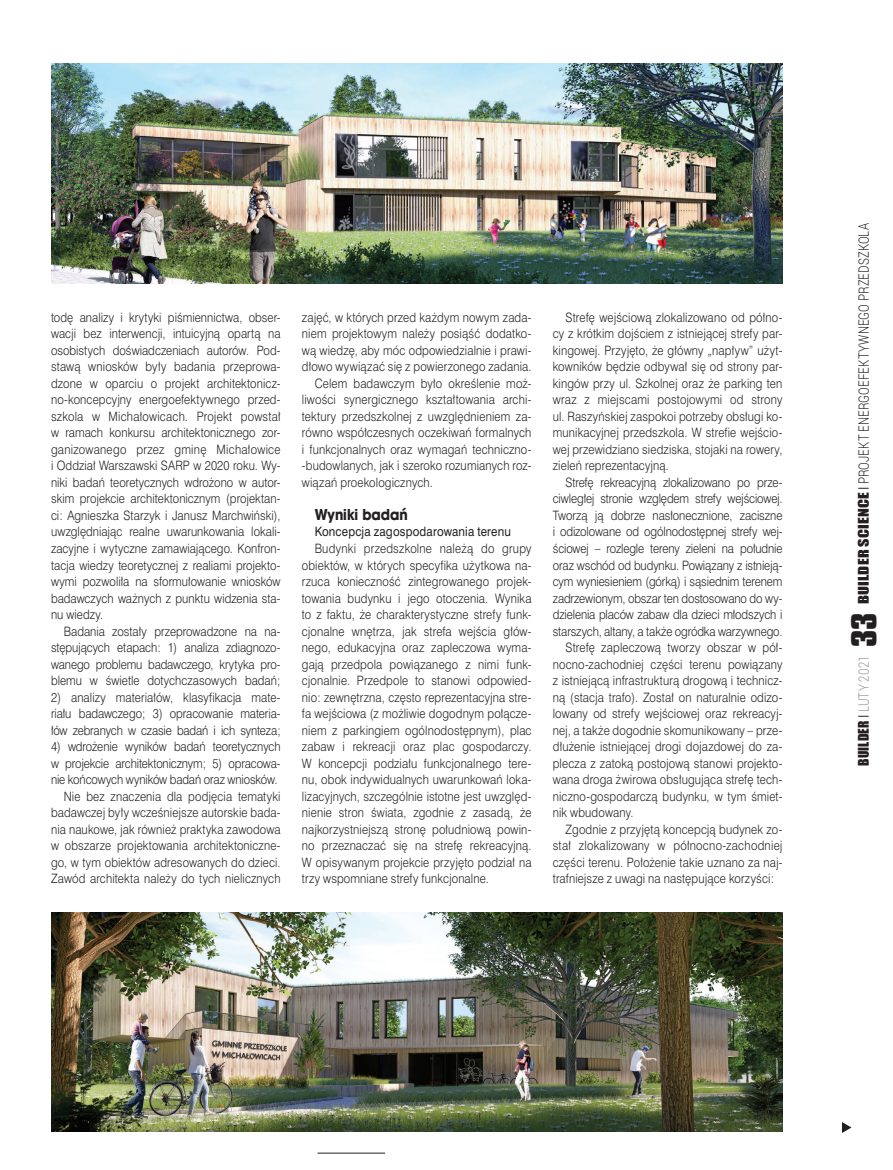
<style>
.page{position:relative;width:893px;height:1170px;background:#fff}
.page>*{position:absolute;margin:0;border:0;box-sizing:border-box;transform-origin:0 0}
.srodtytul{font:700 16.5px "Avant Gar Got Itc TEE";color:#231f20;scale:.9 1}
.t1{font:300 14.25px "Roboto";letter-spacing:.01em;color:#231f20;scale:.8 1}
.t2{font:300 14.25px "Roboto";letter-spacing:.005em;color:#939598;scale:.8 1}
.tekst_swiss{font:12px/16.5px "Swis 721 Lt PL";letter-spacing:.01em;color:#231f20;text-align:justify;scale:.89 1}
.tekst_swiss-2{font:12px "Swis 721 PL";letter-spacing:.015em;color:#231f20;scale:.89 1}
.s1{font-family:"Impact";font-weight:400;font-size:13.5px}
.s2{font-family:"Swis 721 Lt PL";font-weight:400;font-size:13.5px}
.s3{font-family:"Impact";font-weight:400;font-size:13.5px;color:#231f20}
.s4{font-family:"Swis 721 Lt PL";font-weight:400;font-size:13.5px;color:#231f20}
.s5{font-family:"Compacta PL";font-weight:700;font-size:30px;color:#231f20}
</style>
<div class="page">
<svg style="left:842px;top:1122px;width:9px;height:10px"></svg>
<hr style="left:317px;top:1152px;width:68px;height:1px;background:#231f20">
<img style="left:51px;top:912px;width:731px;height:219px">
<img style="left:51px;top:64px;width:731px;height:219px">
<p class="tekst_swiss" style="left:51px;top:309px;width:259px">todę analizy i krytyki piśmiennictwa, obser&shy;wacji bez interwencji, intuicyjną opartą na osobistych doświadczeniach autorów. Pod&shy;stawą wniosków były badania przeprowa&shy;dzone w oparciu o projekt architektonicz&shy;no-koncepcyjny energoefektywnego przed&shy;szkola w Michałowicach. Projekt powstał w ramach konkursu architektonicznego zor&shy;ganizowanego przez gminę Michałowice i Oddział Warszawski SARP w 2020 roku. Wy&shy;niki badań teoretycznych wdrożono w autor&shy;skim projekcie architektonicznym (projektan&shy;ci: Agnieszka Starzyk i Janusz Marchwiński), uwzględniając realne uwarunkowania lokali&shy;zacyjne i wytyczne zamawiającego. Konfron&shy;tacja wiedzy teoretycznej z realiami projekto&shy;wymi pozwoliła na sformułowanie wniosków badawczych ważnych z punktu widzenia sta&shy;nu wiedzy.</p>
<p class="tekst_swiss" style="left:51px;top:622px;width:259px;text-indent:13px">Badania zostały przeprowadzone na na&shy;stępujących etapach: 1) analiza zdiagnozo&shy;wanego problemu badawczego, krytyka pro&shy;blemu w świetle dotychczasowych badań;</p>
<p class="tekst_swiss" style="left:51px;top:688px;width:259px">2) analizy materiałów, klasyfikacja mate&shy;riału badawczego; 3) opracowanie materia&shy;łów zebranych w czasie badań i ich synteza;</p>
<p class="tekst_swiss" style="left:51px;top:738px;width:259px">4) wdrożenie wyników badań teoretycznych w projekcie architektonicznym; 5) opracowa&shy;nie końcowych wyników badań oraz wniosków.</p>
<p class="tekst_swiss" style="left:51px;top:787px;width:259px;text-indent:13px">Nie bez znaczenia dla podjęcia tematyki badawczej były wcześniejsze autorskie bada&shy;nia naukowe, jak również praktyka zawodowa w obszarze projektowania architektoniczne&shy;go, w tym obiektów adresowanych do dzieci.<br>Zawód architekta należy do tych nielicznych</p>
<p class="tekst_swiss" style="left:302px;top:309px;width:259px">zajęć, w których przed każdym nowym zada&shy;niem projektowym należy posiąść dodatko&shy;wą wiedzę, aby móc odpowiedzialnie i prawi&shy;dłowo wywiązać się z powierzonego zadania.</p>
<p class="tekst_swiss" style="left:302px;top:375px;width:259px;text-indent:13px">Celem badawczym było określenie moż&shy;liwości synergicznego kształtowania archi&shy;tektury przedszkolnej z uwzględnieniem za&shy;równo współczesnych oczekiwań formalnych i funkcjonalnych oraz wymagań techniczno--budowlanych, jak i szeroko rozumianych roz&shy;wiązań proekologicznych.</p>
<p class="srodtytul" style="left:315px;top:504px;width:105px">Wyniki badań</p>
<p class="tekst_swiss-2" style="left:315px;top:524px;width:222px">Koncepcja zagospodarowania terenu</p>
<p class="tekst_swiss" style="left:302px;top:540px;width:259px;text-indent:13px">Budynki przedszkolne należą do grupy obiektów, w których specyfika użytkowa na&shy;rzuca konieczność zintegrowanego projek&shy;towania budynku i jego otoczenia. Wynika to z faktu, że charakterystyczne strefy funk&shy;cjonalne wnętrza, jak strefa wejścia głów&shy;nego, edukacyjna oraz zapleczowa wyma&shy;gają przedpola powiązanego z nimi funk&shy;cjonalnie. Przedpole to stanowi odpowied&shy;nio: zewnętrzna, często reprezentacyjna stre&shy;fa wejściowa (z możliwie dogodnym połącze&shy;niem z parkingiem ogólnodostępnym), plac zabaw i rekreacji oraz plac gospodarczy.<br>W koncepcji podziału funkcjonalnego tere&shy;nu, obok indywidualnych uwarunkowań loka&shy;lizacyjnych, szczególnie istotne jest uwzględ&shy;nienie stron świata, zgodnie z zasadą, że najkorzystniejszą stronę południową powin&shy;no przeznaczać się na strefę rekreacyjną.<br>W opisywanym projekcie przyjęto podział na trzy wspomniane strefy funkcjonalne.</p>
<p class="tekst_swiss" style="left:553px;top:309px;width:259px;text-indent:13px">Strefę wejściową zlokalizowano od półno&shy;cy z krótkim dojściem z istniejącej strefy par&shy;kingowej. Przyjęto, że główny „napływ” użyt&shy;kowników będzie odbywał się od strony par&shy;kingów przy ul. Szkolnej oraz że parking ten wraz z miejscami postojowymi od strony ul. Raszyńskiej zaspokoi potrzeby obsługi ko&shy;munikacyjnej przedszkola. W strefie wejścio&shy;wej przewidziano siedziska, stojaki na rowery, zieleń reprezentacyjną.</p>
<p class="tekst_swiss" style="left:553px;top:474px;width:259px;text-indent:13px">Strefę rekreacyjną zlokalizowano po prze&shy;ciwległej stronie względem strefy wejściowej.<br>Tworzą ją dobrze nasłonecznione, zaciszne i odizolowane od ogólnodostępnej strefy wej&shy;ściowej – rozlegle tereny zieleni na południe oraz wschód od budynku. Powiązany z istnieją&shy;cym wyniesieniem (górką) i sąsiednim terenem zadrzewionym, obszar ten dostosowano do wy&shy;dzielenia placów zabaw dla dzieci młodszych i starszych, altany, a także ogródka warzywnego.</p>
<p class="tekst_swiss" style="left:553px;top:639px;width:259px;text-indent:13px">Strefę zapleczową tworzy obszar w pół&shy;nocno-zachodniej części terenu powiązany z istniejącą infrastrukturą drogową i technicz&shy;ną (stacja trafo). Został on naturalnie odizo&shy;lowany od strefy wejściowej oraz rekreacyj&shy;nej, a także dogodnie skomunikowany – prze&shy;dłużenie istniejącej drogi dojazdowej do za&shy;plecza z zatoką postojową stanowi projekto&shy;wana droga żwirowa obsługująca strefę tech&shy;niczno-gospodarczą budynku, w tym śmiet&shy;nik wbudowany.</p>
<p class="tekst_swiss" style="left:553px;top:820px;width:259px;text-indent:13px">Zgodnie z przyjętą koncepcją budynek zo&shy;stał zlokalizowany w północno-zachodniej części terenu. Położenie takie uznano za naj&shy;trafniejsze z uwagi na następujące korzyści:</p>
<p class="t1" style="left:854px;top:604px;width:478px;rotate:-90deg"><span class="s1">BUILDER SCIENCE</span> <span class="s2">I</span> PROJEKT ENERGOEFEKTYWNEGO PRZEDSZKOLA</p>
<p class="t2" style="left:854px;top:765px;width:192px;rotate:-90deg"><span class="s3">BUILDER</span> <span class="s4">I</span> LUTY 2021 <span class="s5">33</span></p>
</div>
